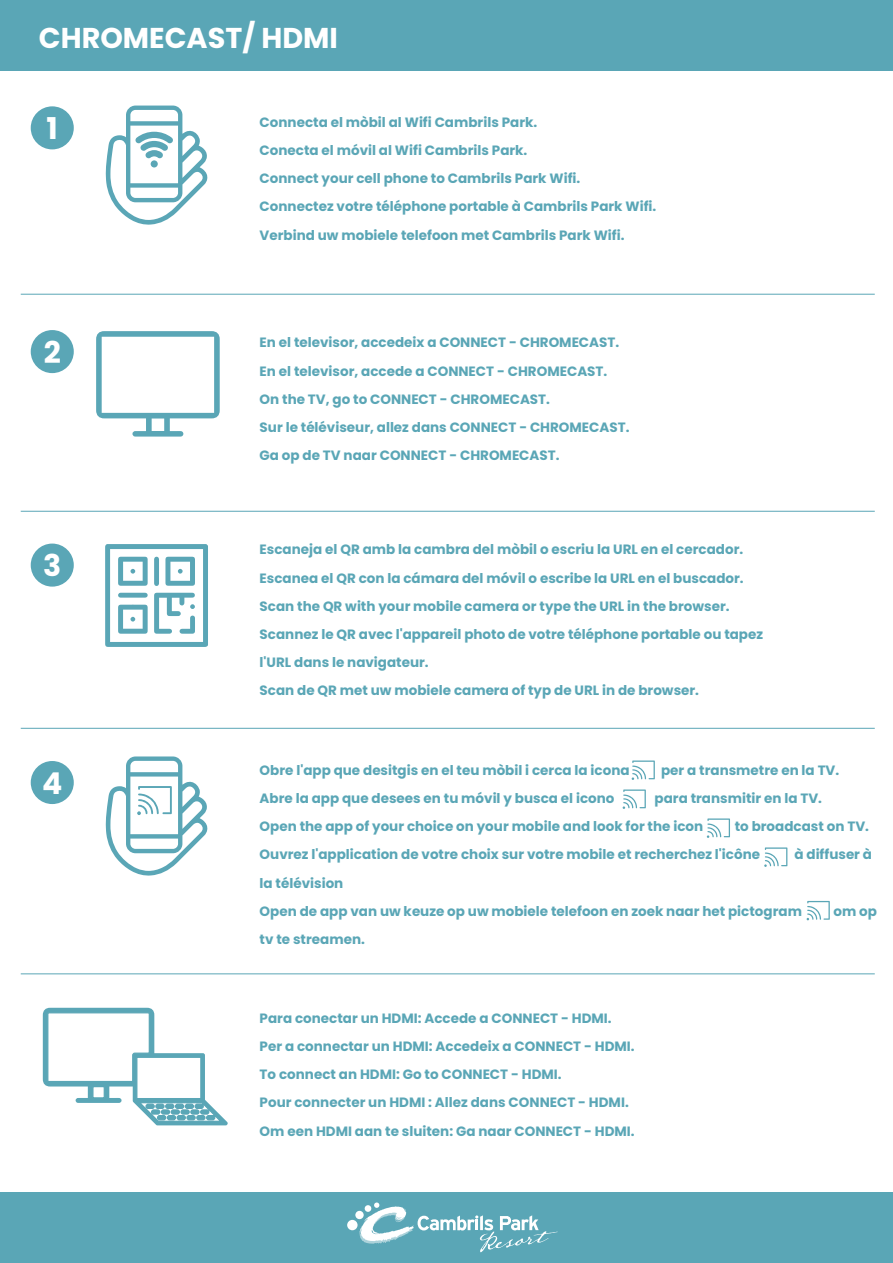
<style>
.page{position:relative;width:893px;height:1263px;background:#fff}
.page>*{position:absolute;margin:0;border:0;box-sizing:border-box;transform-origin:0 0}
.t1{font:700 30px "Poppins";color:#fff}
.t2{font:700 28.65px "Poppins";color:#fff}
.t3{font:700 13.5px/28.2px "Poppins";color:#5aa6b6}
</style>
<div class="page">
<div style="left:31px;top:106px;width:43px;height:43px;background:#5aa6b6;border-radius:50%"></div>
<div style="left:0;top:0;width:893px;height:71px;background:#5aa6b6"></div>
<div style="left:0;top:1192px;width:893px;height:71px;background:#5aa6b6"></div>
<div style="left:31px;top:330px;width:43px;height:43px;background:#5aa6b6;border-radius:50%"></div>
<div style="left:31px;top:544px;width:43px;height:43px;background:#5aa6b6;border-radius:50%"></div>
<div style="left:31px;top:761px;width:43px;height:43px;background:#5aa6b6;border-radius:50%"></div>
<hr style="left:21px;top:294px;width:854px;height:1px;background:#5aa6b6">
<hr style="left:21px;top:511px;width:854px;height:1px;background:#5aa6b6">
<hr style="left:21px;top:728px;width:854px;height:1px;background:#5aa6b6">
<hr style="left:21px;top:973px;width:854px;height:1px;background:#5aa6b6">
<svg style="left:105px;top:106px;width:103px;height:119px"></svg>
<svg style="left:96px;top:331px;width:124px;height:106px"></svg>
<svg style="left:105px;top:544px;width:103px;height:103px"></svg>
<svg style="left:632px;top:760px;width:23px;height:20px"></svg>
<svg style="left:105px;top:756px;width:103px;height:120px"></svg>
<svg style="left:623px;top:789px;width:23px;height:20px"></svg>
<svg style="left:707px;top:818px;width:23px;height:20px"></svg>
<svg style="left:764px;top:847px;width:23px;height:20px"></svg>
<svg style="left:807px;top:901px;width:23px;height:19px"></svg>
<svg style="left:43px;top:1008px;width:185px;height:117px"></svg>
<div style="left:158px;top:1115px;width:8px;height:5px;background:#5aa6b6;border-radius:2px"></div>
<div style="left:167px;top:1115px;width:9px;height:5px;background:#5aa6b6;border-radius:2px"></div>
<div style="left:177px;top:1115px;width:8px;height:5px;background:#5aa6b6;border-radius:2px"></div>
<div style="left:187px;top:1115px;width:8px;height:5px;background:#5aa6b6;border-radius:2px"></div>
<div style="left:197px;top:1115px;width:8px;height:5px;background:#5aa6b6;border-radius:2px"></div>
<div style="left:207px;top:1115px;width:8px;height:5px;background:#5aa6b6;border-radius:2px"></div>
<div style="left:347px;top:1220px;width:11px;height:10px;background:#fff;border-radius:50%"></div>
<div style="left:355px;top:1211px;width:9px;height:8px;background:#fff;border-radius:50%"></div>
<svg style="left:359px;top:1202px;width:199px;height:50px"></svg>
<h2 class="t2" style="left:39px;top:21px;width:301px">CHROMECAST/ HDMI</h2>
<h1 class="t1" style="left:47px;top:111px;width:13px">1</h1>
<h1 class="t1" style="left:44px;top:335px;width:19px">2</h1>
<h1 class="t1" style="left:43px;top:548px;width:20px">3</h1>
<h1 class="t1" style="left:42px;top:766px;width:22px">4</h1>
<p class="t3" style="left:260px;top:108px;width:398px">Connecta el mòbil al Wifi Cambrils Park.<br>Conecta el móvil al Wifi Cambrils Park.<br>Connect your cell phone to Cambrils Park Wifi.<br>Connectez votre téléphone portable à Cambrils Park Wifi.<br>Verbind uw mobiele telefoon met Cambrils Park Wifi.</p>
<p class="t3" style="left:260px;top:329px;width:371px">En el televisor, accedeix a CONNECT - CHROMECAST.<br>En el televisor, accede a CONNECT - CHROMECAST.<br>On the TV, go to CONNECT - CHROMECAST.<br>Sur le téléviseur, allez dans CONNECT - CHROMECAST.<br>Ga op de TV naar CONNECT - CHROMECAST.</p>
<p class="t3" style="left:260px;top:536px;width:505px">Escaneja el QR amb la cambra del mòbil o escriu la URL en el cercador.<br>Escanea el QR con la cámara del móvil o escribe la URL en el buscador.<br>Scan the QR with your mobile camera or type the URL in the browser.<br>Scannez le QR avec l'appareil photo de votre téléphone portable ou tapez l'URL dans le navigateur.<br>Scan de QR met uw mobiele camera of typ de URL in de browser.</p>
<p class="t3" style="left:260px;top:756px;width:371px">Obre l'app que desitgis en el teu mòbil i cerca la icona</p>
<p class="t3" style="left:661px;top:756px;width:180px">per a transmetre en la TV.</p>
<p class="t3" style="left:260px;top:784px;width:356px">Abre la app que desees en tu móvil y busca el icono</p>
<p class="t3" style="left:260px;top:784px;width:564px;text-indent:395px">para transmitir en la TV.<br>Open the app of your choice on your mobile and look for the icon</p>
<p class="t3" style="left:260px;top:812px;width:611px;text-indent:475px">to broadcast on TV.<br>Ouvrez l'application de votre choix sur votre mobile et recherchez l'icône</p>
<p class="t3" style="left:794px;top:841px;width:79px">à diffuser à</p>
<p class="t3" style="left:260px;top:869px;width:544px">la télévision<br>Open de app van uw keuze op uw mobiele telefoon en zoek naar het pictogram</p>
<p class="t3" style="left:833px;top:897px;width:45px">om op</p>
<p class="t3" style="left:260px;top:925px;width:107px">tv te streamen.</p>
<p class="t3" style="left:260px;top:1004px;width:377px">Para conectar un HDMI: Accede a CONNECT - HDMI.<br>Per a connectar un HDMI: Accedeix a CONNECT - HDMI.<br>To connect an HDMI: Go to CONNECT - HDMI.<br>Pour connecter un HDMI : Allez dans CONNECT - HDMI.<br>Om een HDMI aan te sluiten: Ga naar CONNECT - HDMI.</p>
</div>
